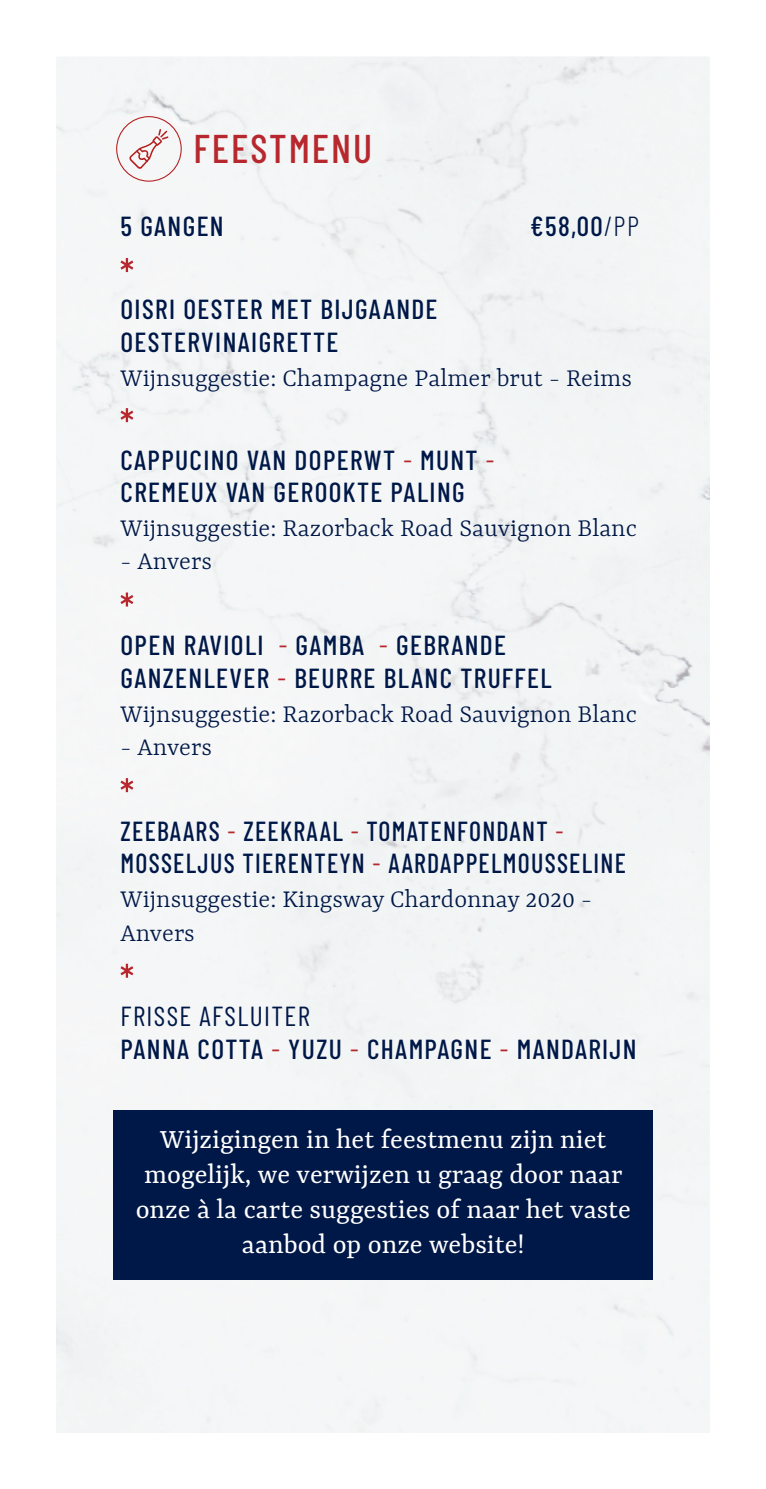
<style>
.page{position:relative;width:766px;height:1489px;background:#fff}
.page>*{position:absolute;margin:0;border:0;box-sizing:border-box;transform-origin:0 0}
.Categorie{font:500 40px "Barlow Condensed";letter-spacing:.05em;color:#b7282e}
.t1{font:30px/35px "Rasa";color:#fff;text-align:center}
.Product{font:500 27.5px/32.5px "Barlow Condensed";letter-spacing:.05em;color:#001848}
.Beschrijving{font:300 27.5px/33px "Rasa";color:#001848}
.Product-2{font:500 27.5px/32.5px "Barlow Condensed";letter-spacing:.05em;color:#001848;scale:.94 1}
.s1{font-weight:300}
.s2{font-weight:400;color:#b7282e}
.s3{font-weight:400}
</style>
<div class="page">
<div style="left:57px;top:57px;width:652px;height:1374px;background:#f4f5f6"></div>
<svg style="left:116px;top:116px;width:66px;height:66px"></svg>
<svg style="left:120px;top:258px;width:13px;height:14px"></svg>
<svg style="left:120px;top:408px;width:13px;height:14px"></svg>
<svg style="left:120px;top:592px;width:13px;height:14px"></svg>
<svg style="left:120px;top:778px;width:13px;height:14px"></svg>
<svg style="left:120px;top:963px;width:13px;height:14px"></svg>
<div style="left:113px;top:1109px;width:540px;height:170px;background:#001848"></div>
<p class="Categorie" style="left:193px;top:120px;width:180px">FEESTMENU</p>
<p class="Product" style="left:120px;top:208px;width:105px">5 GANGEN</p>
<p class="Product" style="left:530px;top:208px;width:110px">€58,00<span class="s1">/PP</span></p>
<p class="Product" style="left:120px;top:291px;width:318px">OISRI OESTER MET BIJGAANDE<br>OESTERVINAIGRETTE</p>
<p class="Beschrijving" style="left:120px;top:363px;width:512px">Wijnsuggestie: Champagne Palmer brut - Reims</p>
<p class="Product" style="left:120px;top:441px;width:375px">CAPPUCINO VAN DOPERWT <span class="s2">-</span> MUNT <span class="s2">-<br></span>CREMEUX VAN GEROOKTE PALING</p>
<p class="Beschrijving" style="left:120px;top:513px;width:517px">Wijnsuggestie: Razorback Road Sauvignon Blanc</p>
<p class="Beschrijving" style="left:120px;top:546px;width:93px">- Anvers</p>
<p class="Product" style="left:120px;top:627px;width:432px">OPEN RAVIOLI <span class="s2">-</span> GAMBA <span class="s2">-</span> GEBRANDE<br>GANZENLEVER <span class="s2">-</span> BEURRE BLANC TRUFFEL</p>
<p class="Beschrijving" style="left:120px;top:699px;width:517px">Wijnsuggestie: Razorback Road Sauvignon Blanc</p>
<p class="Beschrijving" style="left:120px;top:732px;width:93px">- Anvers</p>
<p class="Product-2" style="left:120px;top:812px;width:539px">ZEEBAARS <span class="s2">-</span> ZEEKRAAL <span class="s2">-</span> TOMATENFONDANT <span class="s2">-<br></span>MOSSELJUS TIERENTEYN <span class="s2">-</span> AARDAPPELMOUSSELINE</p>
<p class="Beschrijving" style="left:120px;top:884px;width:473px">Wijnsuggestie: Kingsway Chardonnay 2020 -<br>Anvers</p>
<p class="Product" style="left:120px;top:998px;width:517px"><span class="s3">FRISSE AFSLUITER<br></span>PANNA COTTA <span class="s2">-</span> YUZU <span class="s2">-</span> CHAMPAGNE <span class="s2">-</span> MANDARIJN</p>
<p class="t1" style="left:136px;top:1123px;width:496px">Wijzigingen in het feestmenu zijn niet mogelijk, we verwijzen u graag door naar onze à la carte suggesties of naar het vaste aanbod op onze website!</p>
</div>
